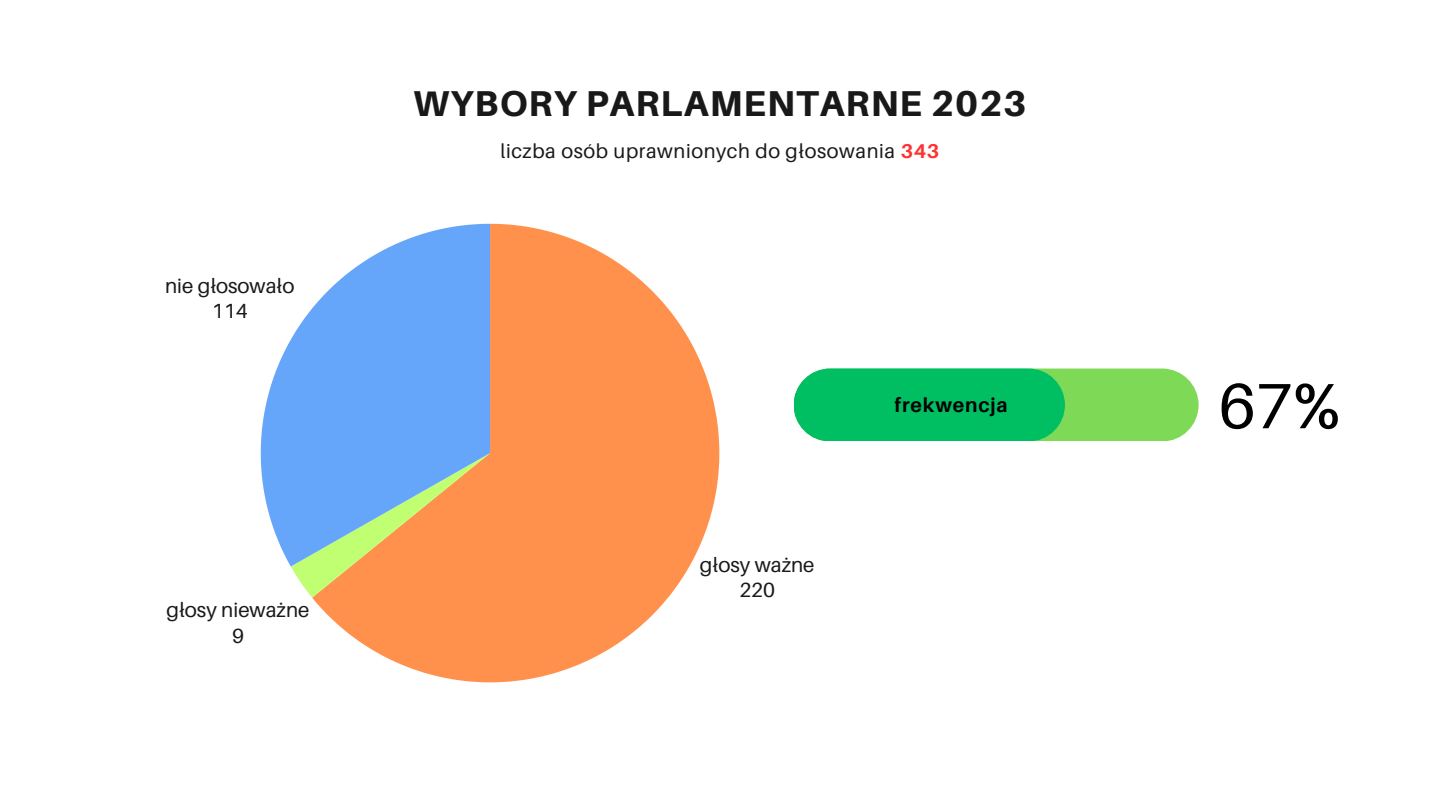
<style>
.page{position:relative;width:1440px;height:810px;background:#fff}
.page>*{position:absolute;margin:0;border:0;box-sizing:border-box;transform-origin:0 0}
.t1{font:64px "Aileron";color:#000}
.t2{font:800 36px "Aileron";letter-spacing:.03em;color:#191919}
.t3{font:20.5px "Aileron";color:#191919}
.t4{font:20px "Aileron";letter-spacing:.03em;color:#191919}
.t5{font:700 20px "Aileron";letter-spacing:.04em;color:#000}
.s1{font-weight:700;color:#ff3131}
</style>
<div class="page">
<svg style="left:312px;top:224px;width:407px;height:458px;fill:#ff914d"></svg>
<svg style="left:291px;top:567px;width:199px;height:31px"></svg>
<svg style="left:261px;top:224px;width:229px;height:343px;fill:#65a6fa"></svg>
<div style="left:794px;top:369px;width:405px;height:72px;background:#7ed957;border-radius:36px"></div>
<div style="left:794px;top:369px;width:271px;height:72px;background:#00bf63;border-radius:36px"></div>
<p class="t3" style="left:165px;top:273px;width:131px">nie głosowało</p>
<p class="t3" style="left:212px;top:298px;width:37px">114</p>
<p class="t3" style="left:167px;top:597px;width:144px">głosy nieważne</p>
<p class="t3" style="left:232px;top:623px;width:13px">9</p>
<p class="t2" style="left:413px;top:81px;width:615px">WYBORY PARLAMENTARNE 2023</p>
<p class="t4" style="left:501px;top:138px;width:440px">liczba osób uprawnionych do głosowania <span class="s1">343</span></p>
<p class="t3" style="left:700px;top:552px;width:116px">głosy ważne</p>
<p class="t3" style="left:739px;top:578px;width:37px">220</p>
<p class="t5" style="left:895px;top:392px;width:114px">frekwencja</p>
<p class="t1" style="left:1219px;top:366px;width:123px">67%</p>
</div>
